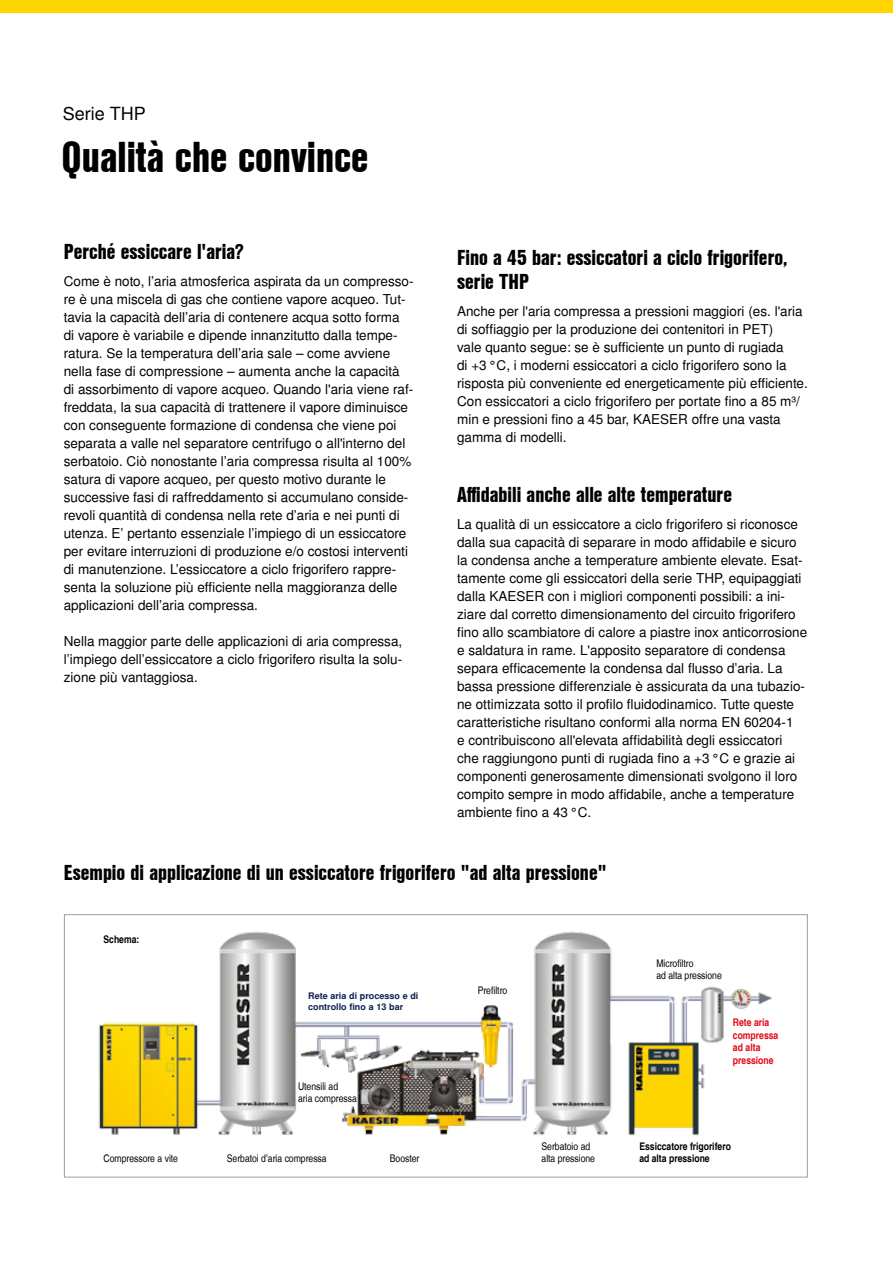
<style>
.page{position:relative;width:893px;height:1263px;background:#fff}
.page>*{position:absolute;margin:0;border:0;box-sizing:border-box;transform-origin:0 0}
.t1{font:42px "Nimbus San L Bla Con";color:#000}
.t2{font:21px/24px "Nimbus San L Bla Con";color:#000}
.t3{font:18px "Nimbus San L";color:#000}
.t4{font:13.5px/18px "Nimbus San L";color:#000}
.t5{font:10.5px/12px "Nimbus San L Reg Con";color:#000}
.t6{font:10.5px/12px "Nimbus San L Bol Con";color:#000}
.t7{font:10.5px/12.6px "Nimbus San L Bol Con";color:#e30613}
.t8{font:700 9px/10.8px "Nimbus San L";color:#0e2050}
</style>
<div class="page">
<img style="left:98px;top:931px;width:675px;height:205px">
<div style="left:64px;top:914px;width:744px;height:263px;border:1px solid #9d9d9c"></div>
<div style="left:0;top:0;width:893px;height:13px;background:#ffd500"></div>
<h3 class="t3" style="left:63px;top:103px;width:85px">Serie THP</h3>
<h1 class="t1" style="left:62px;top:126px;width:309px">Qualità che convince</h1>
<h2 class="t2" style="left:64px;top:239px;width:182px">Perché essiccare l'aria?</h2>
<p class="t4" style="left:64px;top:273px;width:351px">Come è noto, l’aria atmosferica aspirata da un compresso&shy;re è una miscela di gas che contiene vapore acqueo. Tut&shy;tavia la capacità dell’aria di contenere acqua sotto forma di vapore è variabile e dipende innanzitutto dalla tempe&shy;ratura. Se la temperatura dell’aria sale – come avviene nella fase di compressione – aumenta anche la capacità di assorbimento di vapore acqueo. Quando l'aria viene raf&shy;freddata, la sua capacità di trattenere il vapore diminuisce con conseguente formazione di condensa che viene poi separata a valle nel separatore centrifugo o all'interno del serbatoio. Ciò nonostante l’aria compressa risulta al 100% satura di vapore acqueo, per questo motivo durante le successive fasi di raffreddamento si accumulano conside&shy;revoli quantità di condensa nella rete d’aria e nei punti di utenza. E’ pertanto essenziale l’impiego di un essiccatore per evitare interruzioni di produzione e/o costosi interventi di manutenzione. L’essiccatore a ciclo frigorifero rappre&shy;senta la soluzione più efficiente nella maggioranza delle applicazioni dell’aria compressa.</p>
<p class="t4" style="left:64px;top:633px;width:340px;text-align:justify">Nella maggior parte delle applicazioni di aria compressa, l’impiego dell’essiccatore a ciclo frigorifero risulta la solu&shy;zione più vantaggiosa.</p>
<h2 class="t2" style="left:457px;top:245px;width:332px">Fino a 45 bar: essiccatori a ciclo frigorifero, serie THP</h2>
<p class="t4" style="left:457px;top:303px;width:352px">Anche per l'aria compressa a pressioni maggiori (es. l'aria di soffiaggio per la produzione dei contenitori in PET)<br>vale quanto segue: se è sufficiente un punto di rugiada<br>di +3°C, i moderni essiccatori a ciclo frigorifero sono la risposta più conveniente ed energeticamente più efficiente.<br>Con essiccatori a ciclo frigorifero per portate fino a 85 m³/ min e pressioni fino a 45 bar, KAESER offre una vasta gamma di modelli.</p>
<h2 class="t2" style="left:457px;top:482px;width:276px">Affidabili anche alle alte temperature</h2>
<p class="t4" style="left:457px;top:516px;width:352px">La qualità di un essiccatore a ciclo frigorifero si riconosce dalla sua capacità di separare in modo affidabile e sicuro la condensa anche a temperature ambiente elevate. Esat&shy;tamente come gli essiccatori della serie THP, equipaggiati dalla KAESER con i migliori componenti possibili: a ini&shy;ziare dal corretto dimensionamento del circuito frigorifero fino allo scambiatore di calore a piastre inox anticorrosione e saldatura in rame. L'apposito separatore di condensa separa efficacemente la condensa dal flusso d’aria. La bassa pressione differenziale è assicurata da una tubazio&shy;ne ottimizzata sotto il profilo fluidodinamico. Tutte queste caratteristiche risultano conformi alla norma EN 60204-1<br>e contribuiscono all'elevata affidabilità degli essiccatori che raggiungono punti di rugiada fino a +3°C e grazie ai componenti generosamente dimensionati svolgono il loro compito sempre in modo affidabile, anche a temperature ambiente fino a 43°C.</p>
<h2 class="t2" style="left:64px;top:860px;width:544px">Esempio di applicazione di un essiccatore frigorifero "ad alta pressione"</h2>
<p class="t6" style="left:104px;top:934px;width:37px">Schema:</p>
<p class="t5" style="left:104px;top:1153px;width:76px">Compressore a vite</p>
<p class="t8" style="left:308px;top:991px;width:112px">Rete aria di processo e di controllo fino a 13 bar</p>
<p class="t5" style="left:298px;top:1081px;width:60px">Utensili ad<br>aria compressa</p>
<p class="t5" style="left:478px;top:985px;width:31px">Prefiltro</p>
<p class="t5" style="left:542px;top:1141px;width:50px">Serbatoio ad</p>
<p class="t5" style="left:227px;top:1153px;width:101px">Serbatoi d’aria compressa</p>
<p class="t5" style="left:390px;top:1153px;width:31px">Booster</p>
<p class="t5" style="left:542px;top:1153px;width:55px">alta pressione</p>
<p class="t5" style="left:656px;top:958px;width:67px">Microfiltro<br>ad alta pressione</p>
<p class="t7" style="left:733px;top:1016px;width:47px">Rete aria compressa ad alta pressione</p>
<p class="t6" style="left:639px;top:1141px;width:93px">Essiccatore frigorifero ad alta pressione</p>
</div>
